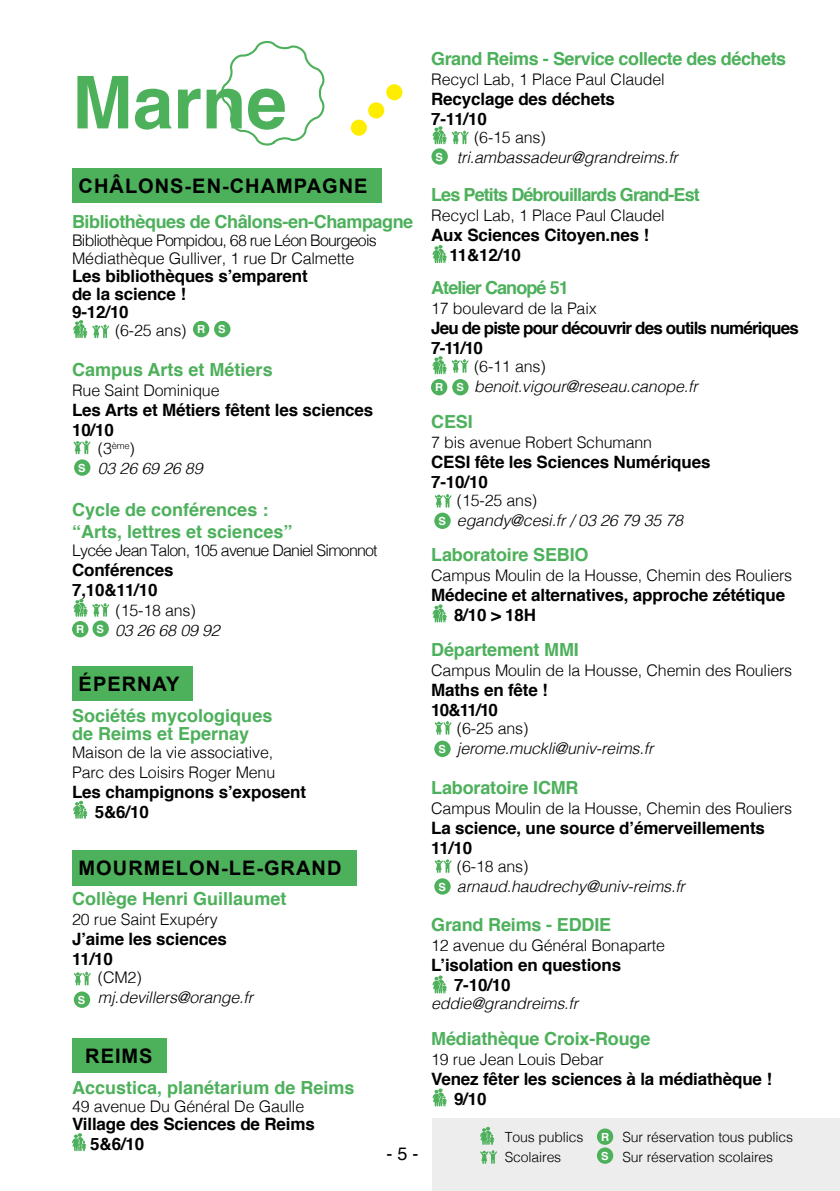
<style>
.page{position:relative;width:840px;height:1191px;background:#fff}
.page>*{position:absolute;margin:0;border:0;box-sizing:border-box;transform-origin:0 0}
.t1{font:700 72.8px "Helvetica";color:#4db05b}
.t2{font:700 20px "Arial";letter-spacing:.05em;color:#000}
.t3{font:700 18px/18px "Helvetica";letter-spacing:-.01em;color:#4db05b}
.t4{font:700 18px "Helvetica";letter-spacing:-.05em;color:#4db05b}
.t5{font:18px "Helvetica";color:#000}
.t6{font:700 17px/20px "Helvetica";letter-spacing:-.01em;color:#000}
.t7{font:700 17px/20px "Helvetica";letter-spacing:-.05em;color:#000}
.t8{font:300 16px/20px "Helvetica";letter-spacing:-.01em;color:#000}
.t9{font:italic 300 16px/20px "Helvetica";letter-spacing:-.01em;color:#000}
.t10{font:300 16px/18px "Helvetica";letter-spacing:-.05em;color:#000}
.t11{font:300 14px "Helvetica";letter-spacing:-.01em;color:#000}
.t12{font:700 11.2px/19px "Helvetica";color:#fff}
.s1{font-style:normal}
</style>
<div class="page">
<div style="left:432px;top:1119px;width:407px;height:72px;background:#ededed"></div>
<svg style="left:221px;top:41px;width:104px;height:105px"></svg>
<div style="left:72px;top:168px;width:309px;height:34px;background:#4db05b"></div>
<div style="left:72px;top:1038px;width:95px;height:34px;background:#4db05b"></div>
<div style="left:72px;top:666px;width:121px;height:34px;background:#4db05b"></div>
<div style="left:72px;top:850px;width:284px;height:35px;background:#4db05b"></div>
<div style="left:350px;top:120px;width:17px;height:16px;background:#ffed00;border-radius:50%"></div>
<div style="left:368px;top:102px;width:16px;height:16px;background:#ffed00;border-radius:50%"></div>
<div style="left:386px;top:84px;width:16px;height:16px;background:#ffed00;border-radius:50%"></div>
<svg style="left:480px;top:1150px;width:17px;height:13px"></svg>
<svg style="left:480px;top:1126px;width:14px;height:18px"></svg>
<div style="left:596px;top:1128px;width:17px;height:16px;background:#4db05b;border-radius:50%"></div>
<div style="left:596px;top:1147px;width:17px;height:16px;background:#4db05b;border-radius:50%"></div>
<svg style="left:74px;top:971px;width:17px;height:14px"></svg>
<svg style="left:73px;top:440px;width:17px;height:14px"></svg>
<svg style="left:434px;top:494px;width:17px;height:13px"></svg>
<svg style="left:434px;top:721px;width:17px;height:13px"></svg>
<svg style="left:434px;top:859px;width:17px;height:14px"></svg>
<svg style="left:73px;top:320px;width:36px;height:18px"></svg>
<svg style="left:432px;top:245px;width:14px;height:18px"></svg>
<svg style="left:432px;top:126px;width:36px;height:18px"></svg>
<svg style="left:432px;top:356px;width:36px;height:18px"></svg>
<svg style="left:432px;top:604px;width:14px;height:18px"></svg>
<svg style="left:432px;top:975px;width:14px;height:18px"></svg>
<svg style="left:432px;top:1088px;width:14px;height:18px"></svg>
<svg style="left:73px;top:598px;width:36px;height:19px"></svg>
<svg style="left:72px;top:1133px;width:14px;height:18px"></svg>
<svg style="left:73px;top:800px;width:14px;height:18px"></svg>
<div style="left:193px;top:321px;width:16px;height:16px;background:#4db05b;border-radius:50%"></div>
<div style="left:431px;top:379px;width:16px;height:16px;background:#4db05b;border-radius:50%"></div>
<div style="left:72px;top:621px;width:16px;height:16px;background:#4db05b;border-radius:50%"></div>
<svg style="left:431px;top:148px;width:16px;height:17px"></svg>
<div style="left:435px;top:152px;width:8px;height:9px;background:#4db05b"></div>
<div style="left:214px;top:321px;width:16px;height:16px;background:#4db05b;border-radius:50%"></div>
<div style="left:452px;top:379px;width:16px;height:16px;background:#4db05b;border-radius:50%"></div>
<div style="left:434px;top:512px;width:16px;height:17px;background:#4db05b;border-radius:50%"></div>
<div style="left:434px;top:878px;width:16px;height:16px;background:#4db05b;border-radius:50%"></div>
<div style="left:434px;top:740px;width:16px;height:17px;background:#4db05b;border-radius:50%"></div>
<svg style="left:92px;top:620px;width:17px;height:17px"></svg>
<div style="left:97px;top:624px;width:7px;height:9px;background:#4db05b"></div>
<div style="left:74px;top:991px;width:16px;height:17px;background:#4db05b;border-radius:50%"></div>
<div style="left:74px;top:459px;width:16px;height:17px;background:#4db05b;border-radius:50%"></div>
<h1 class="t1" style="left:72px;top:44px;width:216px">Marne</h1>
<p class="t2" style="left:79px;top:172px;width:290px">CHÂLONS-EN-CHAMPAGNE</p>
<p class="t3" style="left:72px;top:213px;width:342px">Bibliothèques de Châlons-en-Champagne</p>
<p class="t10" style="left:72px;top:230px;width:306px">Bibliothèque Pompidou, 68 rue Léon Bourgeois<br>Médiathèque Gulliver, 1 rue Dr Calmette</p>
<p class="t6" style="left:72px;top:267px;width:237px;line-height:18px">Les bibliothèques s’emparent de la science !<br>9-12/10</p>
<p class="t8" style="left:115px;top:319px;width:73px">(6-25 ans)</p>
<p class="t12" style="left:218px;top:320px;width:9px">S</p>
<p class="t12" style="left:197px;top:320px;width:10px">R</p>
<p class="t3" style="left:72px;top:361px;width:202px">Campus Arts et Métiers</p>
<p class="t8" style="left:72px;top:379px;width:149px">Rue Saint Dominique</p>
<p class="t6" style="left:72px;top:400px;width:302px">Les Arts et Métiers fêtent les sciences<br>10/10</p>
<p class="t9" style="left:98px;top:437px;width:106px"><span class="s1">(3</span><sup>ème</sup><span class="s1">)<br></span>03 26 69 26 89</p>
<p class="t12" style="left:78px;top:458px;width:9px">S</p>
<p class="t3" style="left:72px;top:498px;width:222px;line-height:22px">Cycle de conférences : “Arts, lettres et sciences”</p>
<p class="t10" style="left:72px;top:539px;width:307px">Lycée Jean Talon, 105 avenue Daniel Simonnot</p>
<p class="t6" style="left:72px;top:560px;width:103px">Conférences<br>7,10&amp;11/10</p>
<p class="t8" style="left:115px;top:598px;width:82px">(15-18 ans)</p>
<p class="t9" style="left:115px;top:619px;width:106px">03 26 68 09 92</p>
<p class="t12" style="left:97px;top:619px;width:9px">S</p>
<p class="t12" style="left:76px;top:620px;width:10px">R</p>
<p class="t2" style="left:79px;top:671px;width:102px">ÉPERNAY</p>
<p class="t3" style="left:72px;top:707px;width:202px">Sociétés mycologiques de Reims et Epernay</p>
<p class="t8" style="left:72px;top:741px;width:205px">Maison de la vie associative,<br>Parc des Loisirs Roger Menu</p>
<p class="t6" style="left:95px;top:782px;width:213px;text-indent:-23px">Les champignons s’exposent<br>5&amp;6/10</p>
<p class="t2" style="left:79px;top:854px;width:264px">MOURMELON-LE-GRAND</p>
<p class="t3" style="left:72px;top:890px;width:216px">Collège Henri Guillaumet</p>
<p class="t8" style="left:72px;top:908px;width:147px">20 rue Saint Exupéry</p>
<p class="t6" style="left:72px;top:929px;width:156px">J’aime les sciences<br>11/10</p>
<p class="t8" style="left:98px;top:966px;width:45px">(CM2)</p>
<p class="t9" style="left:98px;top:986px;width:157px">mj.devillers@orange.fr</p>
<p class="t12" style="left:78px;top:990px;width:9px">S</p>
<p class="t2" style="left:85px;top:1042px;width:69px">REIMS</p>
<p class="t3" style="left:72px;top:1079px;width:284px">Accustica, planétarium de Reims</p>
<p class="t8" style="left:72px;top:1095px;width:233px">49 avenue Du Général De Gaulle</p>
<p class="t6" style="left:90px;top:1114px;width:226px;text-indent:-18px">Village des Sciences de Reims<br>5&amp;6/10</p>
<p class="t5" style="left:386px;top:1139px;width:34px">- 5 -</p>
<p class="t3" style="left:431px;top:50px;width:356px">Grand Reims - Service collecte des déchets</p>
<p class="t8" style="left:431px;top:68px;width:235px">Recycl Lab, 1 Place Paul Claudel</p>
<p class="t6" style="left:431px;top:89px;width:185px">Recyclage des déchets<br>7-11/10</p>
<p class="t8" style="left:474px;top:126px;width:73px">(6-15 ans)</p>
<p class="t9" style="left:456px;top:147px;width:222px">tri.ambassadeur@grandreims.fr</p>
<p class="t4" style="left:431px;top:180px;width:270px">Les Petits Débrouillards Grand-Est</p>
<p class="t8" style="left:431px;top:204px;width:235px">Recycl Lab, 1 Place Paul Claudel</p>
<p class="t6" style="left:449px;top:225px;width:201px;text-indent:-18px">Aux Sciences Citoyen.nes !<br>11&amp;12/10</p>
<p class="t4" style="left:431px;top:273px;width:139px">Atelier Canopé 51</p>
<p class="t8" style="left:431px;top:297px;width:167px">17 boulevard de la Paix</p>
<p class="t7" style="left:431px;top:318px;width:369px">Jeu de piste pour découvrir des outils numériques<br>7-11/10</p>
<p class="t8" style="left:474px;top:355px;width:73px">(6-11 ans)</p>
<p class="t9" style="left:474px;top:375px;width:225px">benoit.vigour@reseau.canope.fr</p>
<p class="t3" style="left:431px;top:413px;width:43px">CESI</p>
<p class="t8" style="left:431px;top:431px;width:222px">7 bis avenue Robert Schumann</p>
<p class="t6" style="left:431px;top:452px;width:280px">CESI fête les Sciences Numériques<br>7-10/10</p>
<p class="t8" style="left:456px;top:489px;width:82px">(15-25 ans)</p>
<p class="t9" style="left:456px;top:509px;width:227px">egandy@cesi.fr / 03 26 79 35 78</p>
<p class="t3" style="left:431px;top:546px;width:159px">Laboratoire SEBIO</p>
<p class="t8" style="left:431px;top:564px;width:362px">Campus Moulin de la Housse, Chemin des Rouliers</p>
<p class="t6" style="left:453px;top:585px;width:332px;text-indent:-23px">Médecine et alternatives, approche zététique<br>8/10 &gt; 18H</p>
<p class="t3" style="left:431px;top:641px;width:149px">Département MMI</p>
<p class="t8" style="left:431px;top:659px;width:362px">Campus Moulin de la Housse, Chemin des Rouliers</p>
<p class="t6" style="left:431px;top:680px;width:118px">Maths en fête !<br>10&amp;11/10</p>
<p class="t8" style="left:456px;top:717px;width:73px">(6-25 ans)</p>
<p class="t9" style="left:456px;top:737px;width:198px">jerome.muckli@univ-reims.fr</p>
<p class="t3" style="left:431px;top:779px;width:149px">Laboratoire ICMR</p>
<p class="t8" style="left:431px;top:797px;width:362px">Campus Moulin de la Housse, Chemin des Rouliers</p>
<p class="t6" style="left:431px;top:818px;width:335px">La science, une source d’émerveillements<br>11/10</p>
<p class="t8" style="left:456px;top:855px;width:73px">(6-18 ans)</p>
<p class="t9" style="left:456px;top:876px;width:229px">arnaud.haudrechy@univ-reims.fr</p>
<p class="t3" style="left:431px;top:915px;width:181px">Grand Reims - EDDIE</p>
<p class="t8" style="left:431px;top:933px;width:235px">12 avenue du Général Bonaparte</p>
<p class="t6" style="left:453px;top:955px;width:168px;text-indent:-23px">L’isolation en questions<br>7-10/10</p>
<p class="t9" style="left:431px;top:992px;width:148px">eddie@grandreims.fr</p>
<p class="t3" style="left:431px;top:1030px;width:221px">Médiathèque Croix-Rouge</p>
<p class="t8" style="left:431px;top:1048px;width:174px">19 rue Jean Louis Debar</p>
<p class="t6" style="left:453px;top:1069px;width:319px;text-indent:-23px">Venez fêter les sciences à la médiathèque !<br>9/10</p>
<p class="t12" style="left:435px;top:147px;width:9px">S</p>
<p class="t12" style="left:456px;top:378px;width:9px">S</p>
<p class="t12" style="left:435px;top:378px;width:10px">R</p>
<p class="t12" style="left:438px;top:512px;width:9px">S</p>
<p class="t12" style="left:438px;top:739px;width:9px">S</p>
<p class="t12" style="left:438px;top:877px;width:9px">S</p>
<p class="t11" style="left:504px;top:1124px;width:80px">Tous publics</p>
<p class="t11" style="left:622px;top:1124px;width:172px">Sur réservation tous publics</p>
<p class="t11" style="left:504px;top:1145px;width:58px">Scolaires</p>
<p class="t11" style="left:622px;top:1145px;width:152px">Sur réservation scolaires</p>
<p class="t12" style="left:600px;top:1127px;width:10px">R<br>S</p>
</div>
